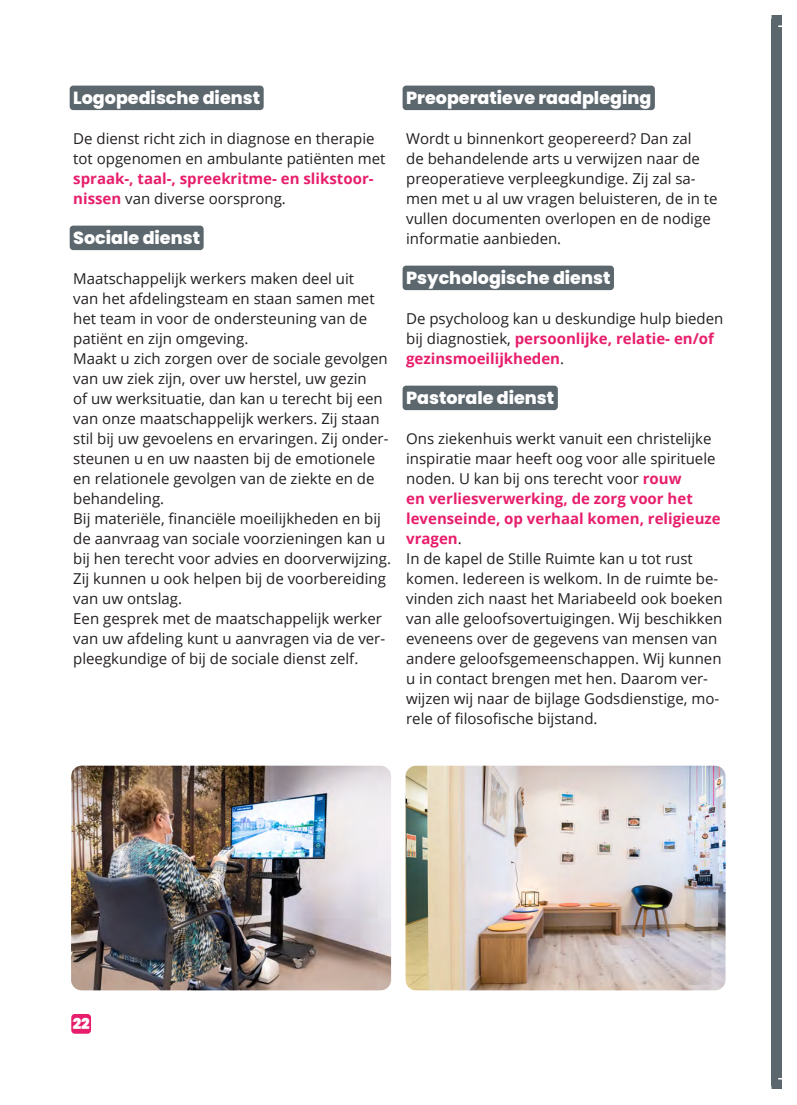
<style>
.page{position:relative;width:797px;height:1105px;background:#fff}
.page>*{position:absolute;margin:0;border:0;box-sizing:border-box;transform-origin:0 0}
.Arcering_H2{font:800 17.5px "Poppins";color:#fff}
.Broodtekst{font:15px/20px "Open Sans";color:#231f20}
.t1{font:900 15px "Poppins";color:#fff}
.s1{font-weight:700;color:#e71e6c}
</style>
<div class="page">
<div style="left:71px;top:1014px;width:20px;height:20px;background:#e71e6c;border-radius:4px"></div>
<div style="left:70px;top:86px;width:194px;height:24px;background:#5b666d;border-radius:4px"></div>
<div style="left:70px;top:226px;width:134px;height:24px;background:#5b666d;border-radius:4px"></div>
<div style="left:402px;top:86px;width:253px;height:24px;background:#5b666d;border-radius:4px"></div>
<div style="left:402px;top:266px;width:212px;height:24px;background:#5b666d;border-radius:4px"></div>
<div style="left:402px;top:386px;width:156px;height:24px;background:#5b666d;border-radius:4px"></div>
<div style="left:771px;top:16px;width:10px;height:1073px;background:#5b666d"></div>
<img style="left:71px;top:766px;width:320px;height:224px">
<img style="left:405px;top:766px;width:320px;height:224px">
<p class="Arcering_H2" style="left:73px;top:88px;width:188px">Logopedische dienst</p>
<p class="Broodtekst" style="left:73px;top:128px;width:314px">De dienst richt zich in diagnose en therapie tot opgenomen en ambulante patiënten met <span class="s1">spraak-, taal-, spreekritme- en slikstoor&shy;nissen</span> van diverse oorsprong.</p>
<p class="Arcering_H2" style="left:73px;top:228px;width:128px">Sociale dienst</p>
<p class="Broodtekst" style="left:73px;top:268px;width:303px">Maatschappelijk werkers maken deel uit van het afdelingsteam en staan samen met het team in voor de ondersteuning van de patiënt en zijn omgeving.</p>
<p class="Broodtekst" style="left:73px;top:348px;width:317px">Maakt u zich zorgen over de sociale gevolgen van uw ziek zijn, over uw herstel, uw gezin<br>of uw werksituatie, dan kan u terecht bij een van onze maatschappelijk werkers. Zij staan stil bij uw gevoelens en ervaringen. Zij onder&shy;steunen u en uw naasten bij de emotionele en relationele gevolgen van de ziekte en de behandeling.</p>
<p class="Broodtekst" style="left:73px;top:508px;width:319px">Bij materiële, financiële moeilijkheden en bij de aanvraag van sociale voorzieningen kan u bij hen terecht voor advies en doorverwijzing.<br>Zij kunnen u ook helpen bij de voorbereiding van uw ontslag.</p>
<p class="Broodtekst" style="left:73px;top:608px;width:313px">Een gesprek met de maatschappelijk werker van uw afdeling kunt u aanvragen via de ver&shy;pleegkundige of bij de sociale dienst zelf.</p>
<p class="Arcering_H2" style="left:406px;top:88px;width:247px">Preoperatieve raadpleging</p>
<p class="Broodtekst" style="left:406px;top:128px;width:313px">Wordt u binnenkort geopereerd? Dan zal<br>de behandelende arts u verwijzen naar de preoperatieve verpleegkundige. Zij zal sa&shy;men met u al uw vragen beluisteren, de in te vullen documenten overlopen en de nodige informatie aanbieden.</p>
<p class="Arcering_H2" style="left:406px;top:268px;width:206px">Psychologische dienst</p>
<p class="Broodtekst" style="left:406px;top:308px;width:319px">De psycholoog kan u deskundige hulp bieden bij diagnostiek, <span class="s1">persoonlijke, relatie- en/of gezinsmoeilijkheden</span>.</p>
<p class="Arcering_H2" style="left:406px;top:388px;width:150px">Pastorale dienst</p>
<p class="Broodtekst" style="left:406px;top:428px;width:316px">Ons ziekenhuis werkt vanuit een christelijke inspiratie maar heeft oog voor alle spirituele noden. U kan bij ons terecht voor <span class="s1">rouw<br>en verliesverwerking, de zorg voor het levenseinde, op verhaal komen, religieuze vragen</span>.</p>
<p class="Broodtekst" style="left:406px;top:548px;width:318px">In de kapel de Stille Ruimte kan u tot rust komen. Iedereen is welkom. In de ruimte be&shy;vinden zich naast het Mariabeeld ook boeken van alle geloofsovertuigingen. Wij beschikken eveneens over de gegevens van mensen van andere geloofsgemeenschappen. Wij kunnen u in contact brengen met hen. Daarom ver&shy;wijzen wij naar de bijlage Godsdienstige, mo&shy;rele of filosofische bijstand.</p>
<p class="t1" style="left:73px;top:1015px;width:18px">22</p>
</div>
